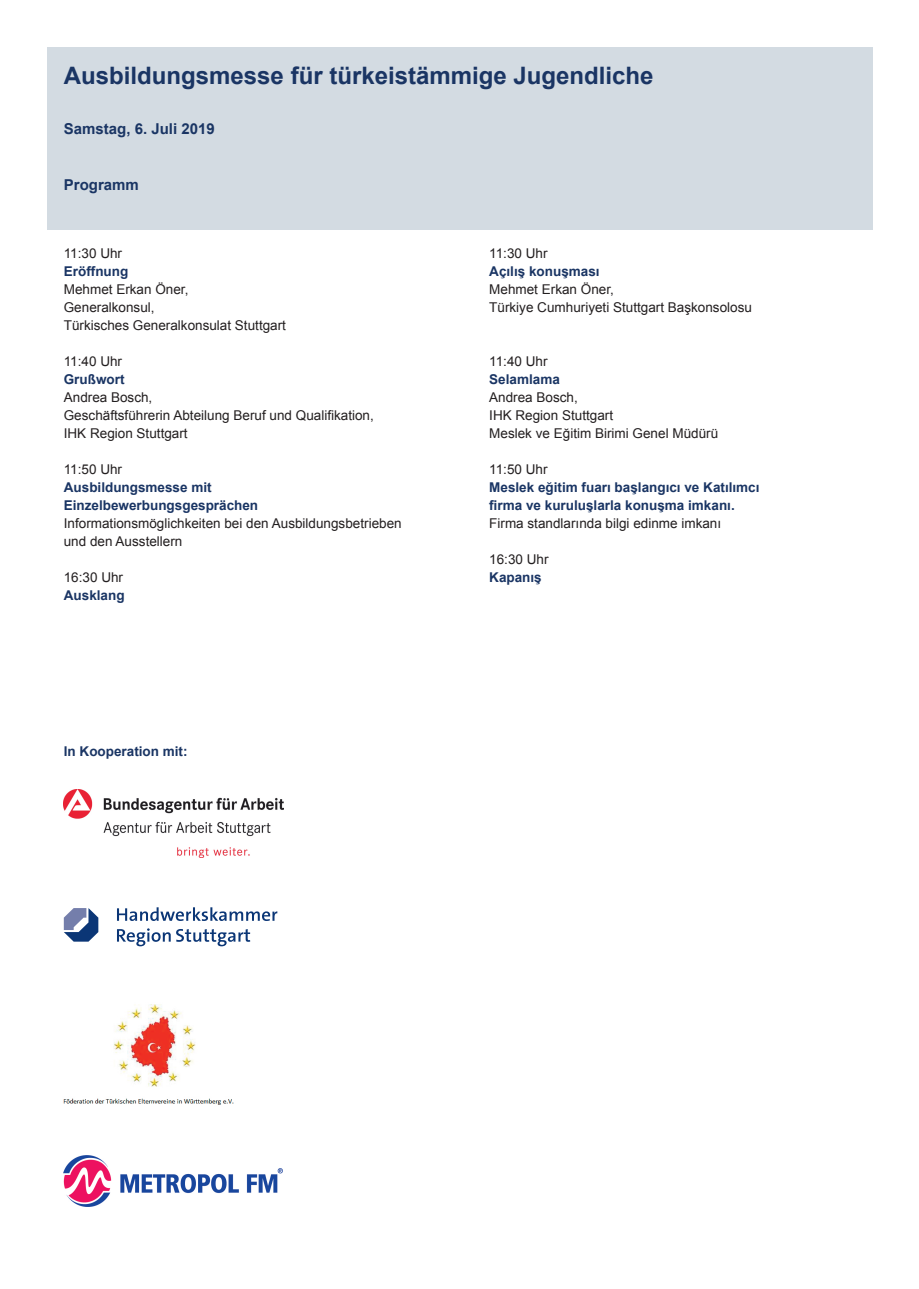
<style>
.page{position:relative;width:919px;height:1289px;background:#fff}
.page>*{position:absolute;margin:0;border:0;box-sizing:border-box;transform-origin:0 0}
.t1{font:700 24px "Arial";color:#1a3564}
.t2{font:700 15px "Arial";color:#1a3564}
.t3{font:13.5px/18px "Arial";color:#231f20}
.t4{font:700 13.5px/18px "Arial";color:#1a3564}
</style>
<div class="page">
<div style="left:47px;top:47px;width:825px;height:183px;background:#d3dbe2"></div>
<img style="left:63px;top:1155px;width:219px;height:50px">
<img style="left:63px;top:1004px;width:171px;height:101px">
<img style="left:63px;top:790px;width:220px;height:67px">
<svg style="left:64px;top:908px;width:34px;height:33px"></svg>
<svg style="left:117px;top:907px;width:160px;height:14px"></svg>
<svg style="left:117px;top:928px;width:133px;height:18px"></svg>
<h1 class="t1" style="left:64px;top:60px;width:591px">Ausbildungsmesse für türkeistämmige Jugendliche</h1>
<p class="t2" style="left:64px;top:119px;width:152px">Samstag, 6. Juli 2019</p>
<p class="t2" style="left:64px;top:175px;width:77px">Programm</p>
<p class="t3" style="left:64px;top:244px;width:60px">11:30 Uhr</p>
<p class="t4" style="left:64px;top:262px;width:66px">Eröffnung</p>
<p class="t3" style="left:64px;top:280px;width:224px">Mehmet Erkan Öner,<br>Generalkonsul,<br>Türkisches Generalkonsulat Stuttgart</p>
<p class="t3" style="left:64px;top:352px;width:60px">11:40 Uhr</p>
<p class="t4" style="left:64px;top:370px;width:62px">Grußwort</p>
<p class="t3" style="left:64px;top:388px;width:311px">Andrea Bosch,<br>Geschäftsführerin Abteilung Beruf und Qualifikation,<br>IHK Region Stuttgart</p>
<p class="t3" style="left:64px;top:460px;width:60px">11:50 Uhr</p>
<p class="t4" style="left:64px;top:478px;width:196px">Ausbildungsmesse mit<br>Einzelbewerbungsgesprächen</p>
<p class="t3" style="left:64px;top:514px;width:339px">Informationsmöglichkeiten bei den Ausbildungsbetrieben und den Ausstellern</p>
<p class="t3" style="left:64px;top:568px;width:61px">16:30 Uhr</p>
<p class="t4" style="left:64px;top:586px;width:62px">Ausklang</p>
<p class="t4" style="left:64px;top:743px;width:125px">In Kooperation mit:</p>
<p class="t3" style="left:489px;top:244px;width:60px">11:30 Uhr</p>
<p class="t4" style="left:489px;top:262px;width:112px">Açılış konuşması</p>
<p class="t3" style="left:489px;top:280px;width:264px">Mehmet Erkan Öner,<br>Türkiye Cumhuriyeti Stuttgart Başkonsolosu</p>
<p class="t3" style="left:489px;top:352px;width:60px">11:40 Uhr</p>
<p class="t4" style="left:489px;top:370px;width:72px">Selamlama</p>
<p class="t3" style="left:489px;top:388px;width:230px">Andrea Bosch,<br>IHK Region Stuttgart<br>Meslek ve Eğitim Birimi Genel Müdürü</p>
<p class="t3" style="left:489px;top:460px;width:60px">11:50 Uhr</p>
<p class="t4" style="left:489px;top:478px;width:272px">Meslek eğitim fuarı başlangıcı ve Katılımcı firma ve kuruluşlarla konuşma imkanı.</p>
<p class="t3" style="left:489px;top:514px;width:233px">Firma standlarında bilgi edinme imkanı</p>
<p class="t3" style="left:489px;top:550px;width:61px">16:30 Uhr</p>
<p class="t4" style="left:489px;top:568px;width:54px">Kapanış</p>
</div>
